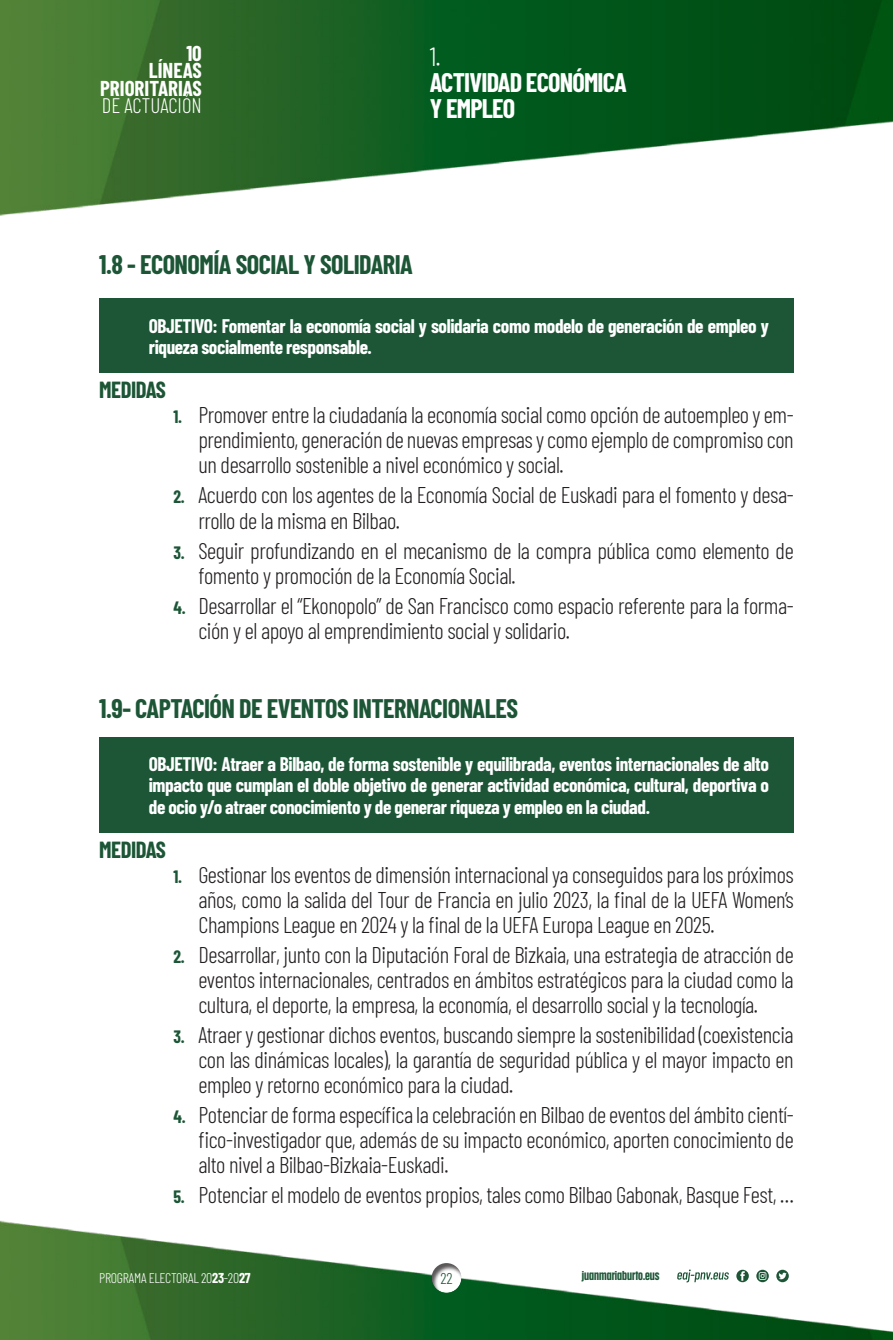
<style>
.page{position:relative;width:893px;height:1340px;background:#fff}
.page>*{position:absolute;margin:0;border:0;box-sizing:border-box;transform-origin:0 0}
.Estilo_de_titulo_2_1{font:700 26.25px "Barlow Condensed";letter-spacing:-.02em;color:#1c5636}
.t1{font:700 26.25px/26.2px "Barlow Condensed";letter-spacing:-.03em;color:#fff}
.t2{font:300 26.25px "Barlow Condensed";color:#fff}
.comun_-_CON_NUMERO{font:300 22.75px/25px "Barlow Condensed";letter-spacing:-.02em;color:#231f20;text-align:justify}
.TIT2{font:700 22.75px "Barlow Condensed";letter-spacing:-.02em;color:#1c5636}
.t3{font:700 21px/17.5px "Barlow Condensed";color:#fff;text-align:right}
.t4{font:300 21px "Barlow Condensed";color:#fff}
.OBJETIVOS{font:700 19.25px/21.2px "Barlow Condensed";letter-spacing:-.02em;color:#fff}
.t5{font:300 15.75px "Barlow Condensed";color:#1c5636}
.t6{font:300 14px "Barlow Condensed";letter-spacing:-.02em;color:#fff}
.t7{font:700 12.25px "Anguita Sans";color:#1c5636}
.s1{font-weight:700;font-size:17.5px;color:#1c5636}
.s2{font-weight:700}
</style>
<div class="page">
<img style="left:0;top:0;width:893px;height:1339px">
<div style="left:431px;top:1260px;width:33px;height:33px;background:#231f20;opacity:.75"></div>
<svg style="left:736px;top:1269px;width:13px;height:13px"></svg>
<svg style="left:756px;top:1269px;width:13px;height:13px"></svg>
<svg style="left:776px;top:1269px;width:13px;height:13px"></svg>
<svg style="left:677px;top:1269px;width:52px;height:13px"></svg>
<div style="left:99px;top:299px;width:695px;height:74px;background:#1c5636"></div>
<div style="left:99px;top:737px;width:695px;height:95px;background:#1c5636"></div>
<p class="t3" style="left:100px;top:43px;width:103px">10<br>LÍNEAS<br>PRIORITARIAS</p>
<p class="t4" style="left:102px;top:91px;width:101px">DE ACTUACIÓN</p>
<p class="t2" style="left:430px;top:38px;width:12px">1.</p>
<p class="t1" style="left:430px;top:68px;width:198px">ACTIVIDAD ECONÓMICA<br>Y EMPLEO</p>
<p class="Estilo_de_titulo_2_1" style="left:99px;top:246px;width:315px">1.8 - ECONOMÍA SOCIAL Y SOLIDARIA</p>
<p class="OBJETIVOS" style="left:149px;top:314px;width:622px">OBJETIVO: Fomentar la economía social y solidaria como modelo de generación de empleo y riqueza socialmente responsable.</p>
<p class="TIT2" style="left:99px;top:374px;width:68px">MEDIDAS</p>
<p class="comun_-_CON_NUMERO" style="left:198px;top:401px;width:597px;text-indent:-25px"><span class="s1">1.</span> Promover entre la ciudadanía la economía social como opción de autoempleo y em&shy;prendimiento, generación de nuevas empresas y como ejemplo de compromiso con un desarrollo sostenible a nivel económico y social.</p>
<p class="comun_-_CON_NUMERO" style="left:198px;top:481px;width:597px;text-indent:-25px"><span class="s1">2.</span> Acuerdo con los agentes de la Economía Social de Euskadi para el fomento y desa&shy;rrollo de la misma en Bilbao.</p>
<p class="comun_-_CON_NUMERO" style="left:198px;top:536px;width:597px;text-indent:-25px"><span class="s1">3.</span> Seguir profundizando en el mecanismo de la compra pública como elemento de fomento y promoción de la Economía Social.</p>
<p class="comun_-_CON_NUMERO" style="left:198px;top:591px;width:597px;text-indent:-25px"><span class="s1">4.</span> Desarrollar el “Ekonopolo” de San Francisco como espacio referente para la forma&shy;ción y el apoyo al emprendimiento social y solidario.</p>
<p class="Estilo_de_titulo_2_1" style="left:99px;top:689px;width:420px">1.9- CAPTACIÓN DE EVENTOS INTERNACIONALES</p>
<p class="OBJETIVOS" style="left:149px;top:752px;width:622px;text-align:justify">OBJETIVO: Atraer a Bilbao, de forma sostenible y equilibrada, eventos internacionales de alto impacto que cumplan el doble objetivo de generar actividad económica, cultural, deportiva o de ocio y/o atraer conocimiento y de generar riqueza y empleo en la ciudad.</p>
<p class="TIT2" style="left:99px;top:833px;width:68px">MEDIDAS</p>
<p class="comun_-_CON_NUMERO" style="left:198px;top:860px;width:597px;text-indent:-25px"><span class="s1">1.</span> Gestionar los eventos de dimensión internacional ya conseguidos para los próximos años, como la salida del Tour de Francia en julio 2023, la final de la UEFA Women’s Champions League en 2024 y la final de la UEFA Europa League en 2025.</p>
<p class="comun_-_CON_NUMERO" style="left:198px;top:940px;width:597px;text-indent:-25px"><span class="s1">2.</span> Desarrollar, junto con la Diputación Foral de Bizkaia, una estrategia de atracción de eventos internacionales, centrados en ámbitos estratégicos para la ciudad como la cultura, el deporte, la empresa, la economía, el desarrollo social y la tecnología.</p>
<p class="comun_-_CON_NUMERO" style="left:198px;top:1020px;width:597px;text-indent:-25px"><span class="s1">3.</span> Atraer y gestionar dichos eventos, buscando siempre la sostenibilidad (coexistencia con las dinámicas locales), la garantía de seguridad pública y el mayor impacto en empleo y retorno económico para la ciudad.</p>
<p class="comun_-_CON_NUMERO" style="left:198px;top:1100px;width:597px;text-indent:-25px"><span class="s1">4.</span> Potenciar de forma específica la celebración en Bilbao de eventos del ámbito cientí&shy;fico-investigador que, además de su impacto económico, aporten conocimiento de alto nivel a Bilbao-Bizkaia-Euskadi.</p>
<p class="comun_-_CON_NUMERO" style="left:174px;top:1180px;width:622px"><span class="s1">5.</span> Potenciar el modelo de eventos propios, tales como Bilbao Gabonak, Basque Fest, …</p>
<p class="t6" style="left:99px;top:1267px;width:153px">PROGRAMA ELECTORAL 20<span class="s2">23</span>-20<span class="s2">27</span></p>
<p class="t5" style="left:440px;top:1267px;width:14px">22</p>
<p class="t7" style="left:582px;top:1268px;width:79px">juanmariaburto.eus</p>
</div>
